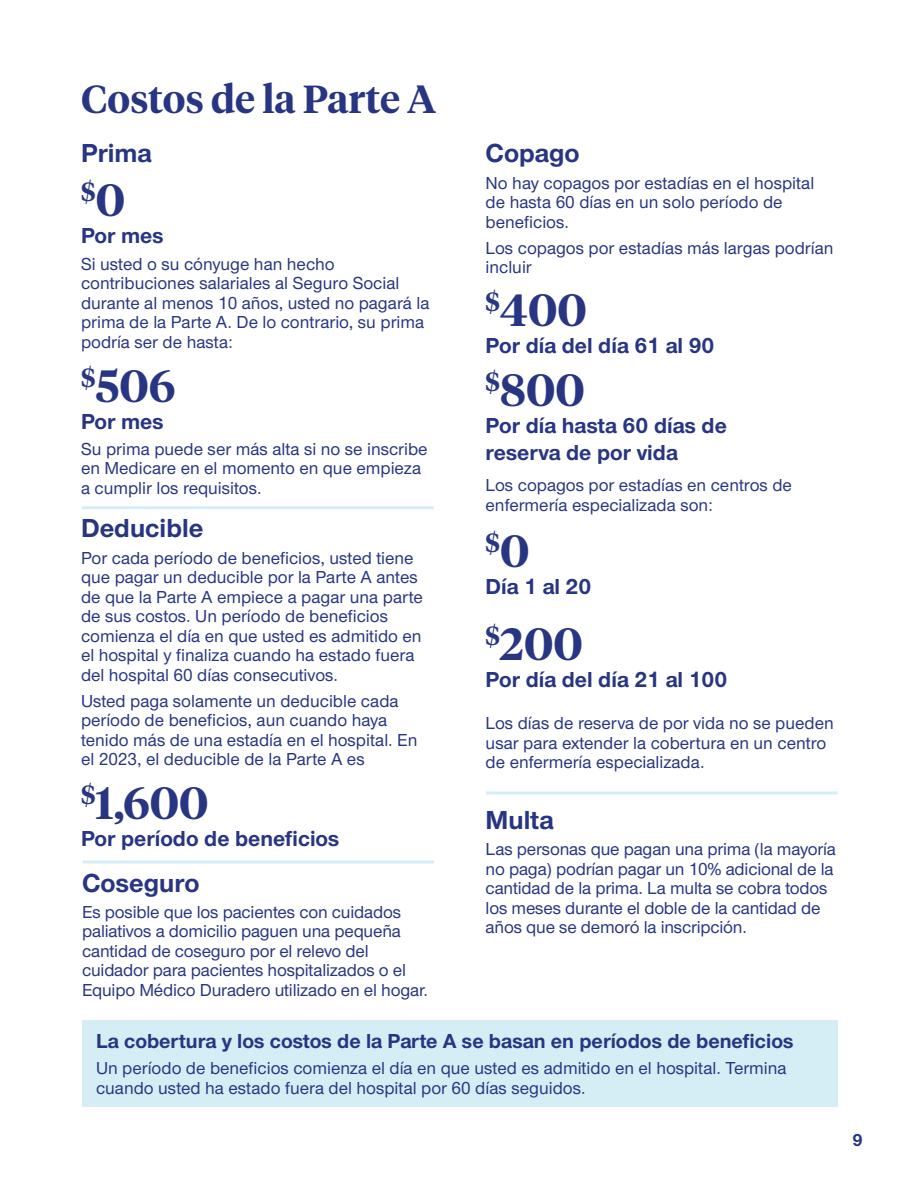
<style>
.page{position:relative;width:918px;height:1188px;background:#fff}
.page>*{position:absolute;margin:0;border:0;box-sizing:border-box;transform-origin:0 0}
.t1{font:600 45px "UHC Serif Headline";color:#283582}
.t2{font:600 39px "UHC Serif Headline";color:#283582}
.t3{font:700 27px "UHC Sans";color:#283582}
.t4{font:600 26.25px "UHC Serif Headline";color:#283582}
.t5{font:700 22.5px/27px "UHC Sans";color:#283582}
.Bullet_Body_Sans___U{font:700 21px "UHC Sans";color:#283582}
.Bullet_Body_Sans___U-2{font:500 18px/19.5px "UHC Sans";color:#283582}
.t6{font:700 18px "UHC Sans";color:#283582}
.s1{font-size:45px}
</style>
<div class="page">
<div style="left:83px;top:1020px;width:755px;height:86px;background:#d5eef5"></div>
<hr style="left:82px;top:506px;width:351px;height:3px;background:#d5eef5">
<hr style="left:83px;top:860px;width:351px;height:3px;background:#d5eef5">
<hr style="left:486px;top:792px;width:352px;height:3px;background:#d5eef5">
<p class="t2" style="left:81px;top:72px;width:357px">Costos de la Parte A</p>
<p class="t3" style="left:81px;top:135px;width:72px">Prima</p>
<p class="t4" style="left:81px;top:174px;width:46px">$<span class="s1">0</span></p>
<p class="t5" style="left:81px;top:222px;width:84px">Por mes</p>
<p class="Bullet_Body_Sans___U-2" style="left:81px;top:253px;width:350px">Si usted o su cónyuge han hecho contribuciones salariales al Seguro Social durante al menos 10 años, usted no pagará la prima de la Parte A. De lo contrario, su prima podría ser de hasta:</p>
<p class="t1" style="left:81px;top:355px;width:96px"><sup>$</sup>506</p>
<p class="t5" style="left:81px;top:407px;width:84px">Por mes</p>
<p class="Bullet_Body_Sans___U-2" style="left:81px;top:438px;width:348px">Su prima puede ser más alta si no se inscribe en Medicare en el momento en que empieza a cumplir los requisitos.</p>
<p class="t3" style="left:81px;top:510px;width:124px">Deducible</p>
<p class="Bullet_Body_Sans___U-2" style="left:81px;top:547px;width:343px">Por cada período de beneficios, usted tiene que pagar un deducible por la Parte A antes de que la Parte A empiece a pagar una parte de sus costos. Un período de beneficios comienza el día en que usted es admitido en el hospital y finaliza cuando ha estado fuera del hospital 60 días consecutivos.</p>
<p class="Bullet_Body_Sans___U-2" style="left:81px;top:690px;width:338px">Usted paga solamente un deducible cada período de beneficios, aun cuando haya tenido más de una estadía en el hospital. En el 2023, el deducible de la Parte A es</p>
<p class="t1" style="left:81px;top:772px;width:129px"><sup>$</sup>1,600</p>
<p class="t5" style="left:81px;top:825px;width:260px">Por período de beneficios</p>
<p class="t3" style="left:82px;top:864px;width:119px">Coseguro</p>
<p class="Bullet_Body_Sans___U-2" style="left:82px;top:901px;width:348px">Es posible que los pacientes con cuidados paliativos a domicilio paguen una pequeña cantidad de coseguro por el relevo del cuidador para pacientes hospitalizados o el Equipo Médico Duradero utilizado en el hogar.</p>
<p class="t3" style="left:486px;top:135px;width:96px">Copago</p>
<p class="Bullet_Body_Sans___U-2" style="left:486px;top:172px;width:330px">No hay copagos por estadías en el hospital de hasta 60 días en un solo período de beneficios.</p>
<p class="Bullet_Body_Sans___U-2" style="left:486px;top:237px;width:349px">Los copagos por estadías más largas podrían incluir</p>
<p class="t1" style="left:486px;top:279px;width:103px"><sup>$</sup>400</p>
<p class="t5" style="left:486px;top:331px;width:230px">Por día del día 61 al 90</p>
<p class="t1" style="left:486px;top:359px;width:101px"><sup>$</sup>800</p>
<p class="t5" style="left:486px;top:411px;width:243px">Por día hasta 60 días de reserva de por vida</p>
<p class="Bullet_Body_Sans___U-2" style="left:486px;top:475px;width:308px">Los copagos por estadías en centros de enfermería especializada son:</p>
<p class="t4" style="left:486px;top:525px;width:46px">$<span class="s1">0</span></p>
<p class="t5" style="left:486px;top:573px;width:107px">Día 1 al 20</p>
<p class="t1" style="left:486px;top:613px;width:99px"><sup>$</sup>200</p>
<p class="t5" style="left:486px;top:665px;width:243px">Por día del día 21 al 100</p>
<p class="Bullet_Body_Sans___U-2" style="left:486px;top:713px;width:350px">Los días de reserva de por vida no se pueden usar para extender la cobertura en un centro de enfermería especializada.</p>
<p class="t3" style="left:486px;top:802px;width:69px">Multa</p>
<p class="Bullet_Body_Sans___U-2" style="left:486px;top:839px;width:352px">Las personas que pagan una prima (la mayoría no paga) podrían pagar un 10% adicional de la cantidad de la prima. La multa se cobra todos los meses durante el doble de la cantidad de años que se demoró la inscripción.</p>
<p class="Bullet_Body_Sans___U" style="left:96px;top:1027px;width:699px">La cobertura y los costos de la Parte A se basan en períodos de beneficios</p>
<p class="Bullet_Body_Sans___U-2" style="left:96px;top:1058px;width:692px">Un período de beneficios comienza el día en que usted es admitido en el hospital. Termina cuando usted ha estado fuera del hospital por 60 días seguidos.</p>
<p class="t6" style="left:853px;top:1128px;width:12px">9</p>
</div>
